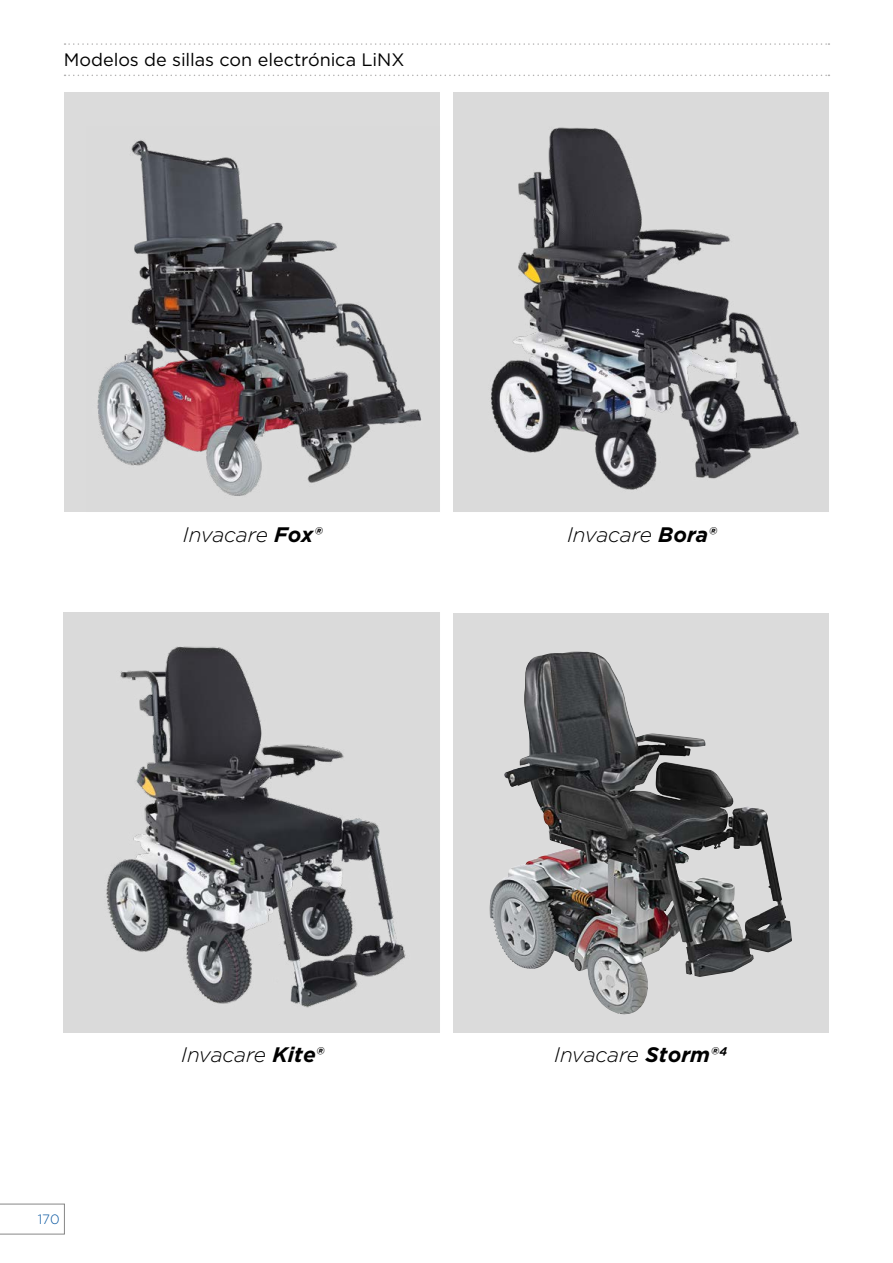
<style>
.page{position:relative;width:893px;height:1263px;background:#fff}
.page>*{position:absolute;margin:0;border:0;box-sizing:border-box;transform-origin:0 0}
.t1{font:italic 300 21px "Gotham";letter-spacing:-.01em;color:#000}
.t2{font:18px "Gotham";letter-spacing:-.005em;color:#000}
.t3{font:300 13.5px "Gotham";color:#0755a0}
.s1{font-weight:700}
</style>
<div class="page">
<svg style="left:65px;top:43px;width:764px;height:2px"></svg>
<svg style="left:65px;top:75px;width:764px;height:1px"></svg>
<img style="left:454px;top:92px;width:375px;height:420px">
<svg style="left:453px;top:613px;width:376px;height:420px;background:#aeaeae"></svg>
<img style="left:489px;top:653px;width:86px;height:314px">
<div style="left:64px;top:92px;width:376px;height:420px;background:#dbdbdb"></div>
<img style="left:97px;top:140px;width:325px;height:356px">
<img style="left:64px;top:612px;width:376px;height:421px">
<svg style="left:0;top:1204px;width:65px;height:30px"></svg>
<p class="t2" style="left:64px;top:48px;width:342px">Modelos de sillas con electrónica LiNX</p>
<p class="t1" style="left:183px;top:521px;width:140px">Invacare <span class="s1">Fox®</span></p>
<p class="t1" style="left:567px;top:521px;width:150px">Invacare <span class="s1">Bora®</span></p>
<p class="t3" style="left:38px;top:1211px;width:23px">170</p>
<p class="t1" style="left:181px;top:1042px;width:143px">Invacare <span class="s1">Kite®</span></p>
<p class="t1" style="left:554px;top:1042px;width:174px">Invacare <span class="s1">Storm®4</span></p>
</div>
